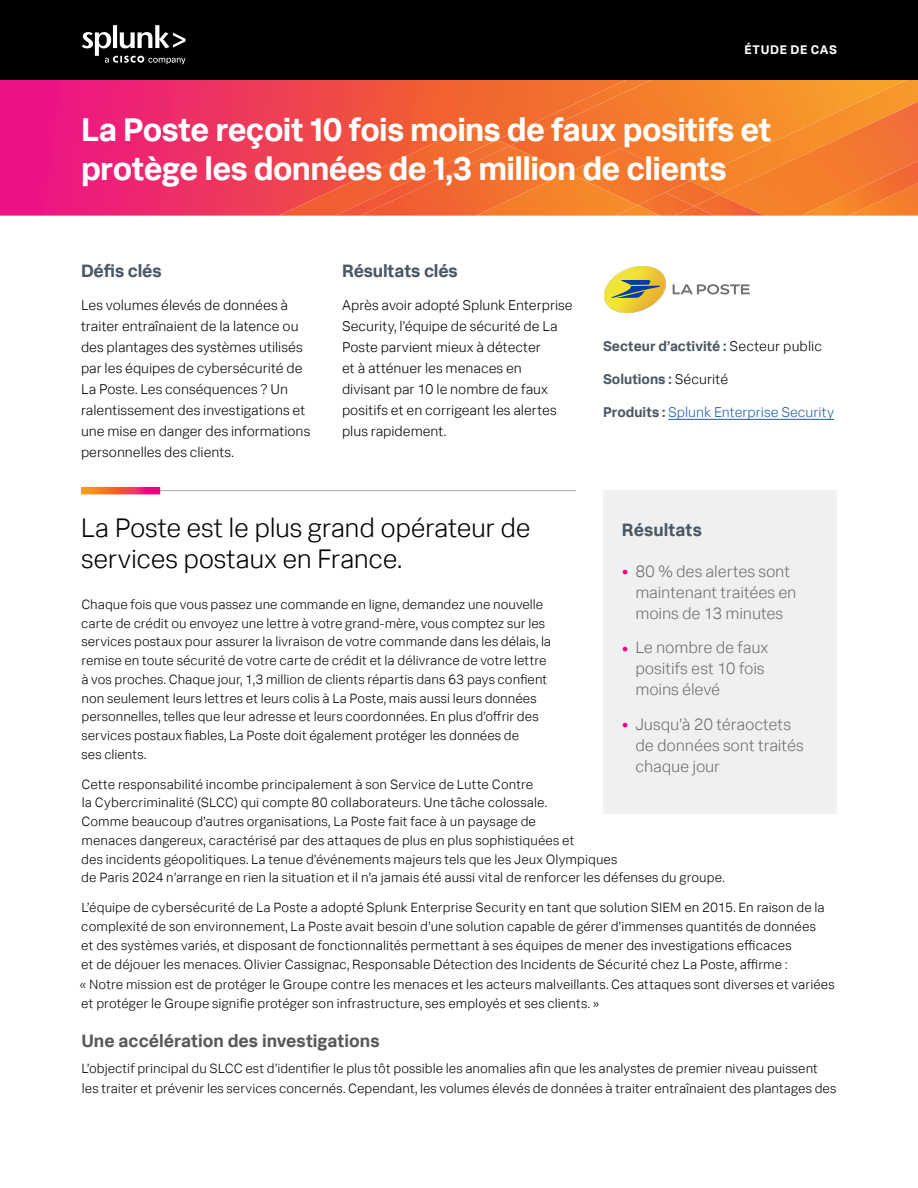
<style>
.page{position:relative;width:918px;height:1188px;background:#fff}
.page>*{position:absolute;margin:0;border:0;box-sizing:border-box;transform-origin:0 0}
.t1{font:700 33px/39px "Splunk Data Sans Pro";letter-spacing:-.02em;color:#fff}
.t2{font:300 27px/31.5px "Splunk Data Sans Pro";letter-spacing:-.015em;color:#000}
.t3{font:700 18px "Splunk Data Sans Pro";color:#58595b}
.t4{font:700 18px "Splunk Data Sans Pro";letter-spacing:-.005em;color:#485865}
.t5{font:300 16.5px/21px "Splunk Data Sans Pro";letter-spacing:-.01em;color:#6d6e71}
.t6{font:300 14.25px/21px "Splunk Data Sans Pro";color:#000}
.t7{font:700 14.25px "Splunk Data Sans Pro";color:#485865}
.t8{font:300 14.25px "Splunk Data Sans Pro";color:#215e9e}
.t9{font:300 13.5px/18.8px "Splunk Data Sans Pro";letter-spacing:.005em;color:#000}
.t10{font:700 12.6px "Splunk Data Sans Pro";letter-spacing:.045em;color:#fff}
.s1{font-weight:300;color:#000}
.s2{font-weight:700;color:#485865}
.s3{font-weight:700;font-size:21px;color:#ed0181}
</style>
<div class="page">
<svg style="left:0;top:80px;width:918px;height:136px;background:#ee3165"></svg>
<img style="left:719px;top:96px;width:199px;height:120px">
<img style="left:801px;top:155px;width:117px;height:61px">
<svg style="left:498px;top:80px;width:409px;height:101px;background:#f4812d"></svg>
<img style="left:690px;top:181px;width:29px;height:14px">
<img style="left:694px;top:195px;width:70px;height:21px">
<img style="left:660px;top:192px;width:34px;height:24px">
<img style="left:674px;top:206px;width:41px;height:10px">
<img style="left:568px;top:148px;width:122px;height:57px">
<img style="left:279px;top:127px;width:219px;height:89px">
<img style="left:335px;top:140px;width:175px;height:76px">
<img style="left:360px;top:146px;width:208px;height:70px">
<img style="left:638px;top:205px;width:22px;height:11px">
<img style="left:476px;top:173px;width:162px;height:43px">
<div style="left:0;top:0;width:918px;height:80px;background:#000"></div>
<svg style="left:673px;top:284px;width:77px;height:11px"></svg>
<img style="left:604px;top:266px;width:62px;height:47px">
<svg style="left:612px;top:280px;width:48px;height:18px"></svg>
<svg style="left:82px;top:25px;width:104px;height:39px"></svg>
<hr style="left:81px;top:490px;width:495px;height:1px;background:#a7a9ac">
<svg style="left:81px;top:487px;width:79px;height:7px"></svg>
<hr style="left:668px;top:419px;width:166px;height:1px;background:#215e9e">
<div style="left:603px;top:490px;width:234px;height:324px;background:#f0f0f0"></div>
<p class="t10" style="left:745px;top:42px;width:94px">ÉTUDE DE CAS</p>
<h1 class="t1" style="left:81px;top:110px;width:692px">La Poste reçoit 10 fois moins de faux positifs et protège les données de 1,3 million de clients</h1>
<h3 class="t4" style="left:81px;top:260px;width:82px">Défis clés</h3>
<p class="t6" style="left:81px;top:294px;width:231px">Les volumes élevés de données à traiter entraînaient de la latence ou des plantages des systèmes utilisés par les équipes de cybersécurité de La Poste. Les conséquences ? Un ralentissement des investigations et une mise en danger des informations personnelles des clients.</p>
<h3 class="t4" style="left:342px;top:260px;width:117px">Résultats clés</h3>
<p class="t6" style="left:342px;top:294px;width:232px">Après avoir adopté Splunk Enterprise<br>Security, l’équipe de sécurité de La<br>Poste parvient mieux à détecter<br>et à atténuer les menaces en divisant par 10 le nombre de faux positifs et en corrigeant les alertes plus rapidement.</p>
<p class="t7" style="left:603px;top:338px;width:221px">Secteur d’activité : <span class="s1">Secteur public</span></p>
<p class="t7" style="left:603px;top:371px;width:127px">Solutions : <span class="s1">Sécurité</span></p>
<p class="t8" style="left:603px;top:404px;width:233px"><span class="s2">Produits :</span> Splunk Enterprise Security</p>
<h2 class="t2" style="left:81px;top:512px;width:451px">La Poste est le plus grand opérateur de services postaux en France.</h2>
<p class="t9" style="left:81px;top:595px;width:471px">Chaque fois que vous passez une commande en ligne, demandez une nouvelle carte de crédit ou envoyez une lettre à votre grand-mère, vous comptez sur les services postaux pour assurer la livraison de votre commande dans les délais, la remise en toute sécurité de votre carte de crédit et la délivrance de votre lettre à vos proches. Chaque jour, 1,3 million de clients répartis dans 63 pays confient non seulement leurs lettres et leurs colis à La Poste, mais aussi leurs données personnelles, telles que leur adresse et leurs coordonnées. En plus d’offrir des services postaux fiables, La Poste doit également protéger les données de<br>ses clients.</p>
<p class="t9" style="left:81px;top:774px;width:645px">Cette responsabilité incombe principalement à son Service de Lutte Contre<br>la Cybercriminalité (SLCC) qui compte 80 collaborateurs. Une tâche colossale.<br>Comme beaucoup d’autres organisations, La Poste fait face à un paysage de<br>menaces dangereux, caractérisé par des attaques de plus en plus sophistiquées et<br>des incidents géopolitiques. La tenue d’événements majeurs tels que les Jeux Olympiques<br>de Paris 2024 n’arrange en rien la situation et il n’a jamais été aussi vital de renforcer les défenses du groupe.</p>
<p class="t9" style="left:80px;top:898px;width:756px;line-height:19.2px">L’équipe de cybersécurité de La Poste a adopté Splunk Enterprise Security en tant que solution SIEM en 2015. En raison de la complexité de son environnement, La Poste avait besoin d’une solution capable de gérer d’immenses quantités de données<br>et des systèmes variés, et disposant de fonctionnalités permettant à ses équipes de mener des investigations efficaces<br>et de déjouer les menaces. Olivier Cassignac, Responsable Détection des Incidents de Sécurité chez La Poste, affirme :<br>« Notre mission est de protéger le Groupe contre les menaces et les acteurs malveillants. Ces attaques sont diverses et variées et protéger le Groupe signifie protéger son infrastructure, ses employés et ses clients. »</p>
<h3 class="t3" style="left:81px;top:1030px;width:300px">Une accélération des investigations</h3>
<p class="t9" style="left:82px;top:1059px;width:756px;line-height:19.5px">L’objectif principal du SLCC est d’identifier le plus tôt possible les anomalies afin que les analystes de premier niveau puissent les traiter et prévenir les services concernés. Cependant, les volumes élevés de données à traiter entraînaient des plantages des</p>
<h3 class="t4" style="left:622px;top:518px;width:81px">Résultats</h3>
<p class="t5" style="left:635px;top:560px;width:163px;text-indent:-14px"><span class="s3">•</span> 80 % des alertes sont maintenant traitées en moins de 13 minutes</p>
<p class="t5" style="left:635px;top:637px;width:134px;text-indent:-14px"><span class="s3">•</span> Le nombre de faux positifs est 10 fois moins élevé</p>
<p class="t5" style="left:635px;top:713px;width:170px;text-indent:-14px"><span class="s3">•</span> Jusqu’à 20 téraoctets de données sont traités chaque jour</p>
</div>
